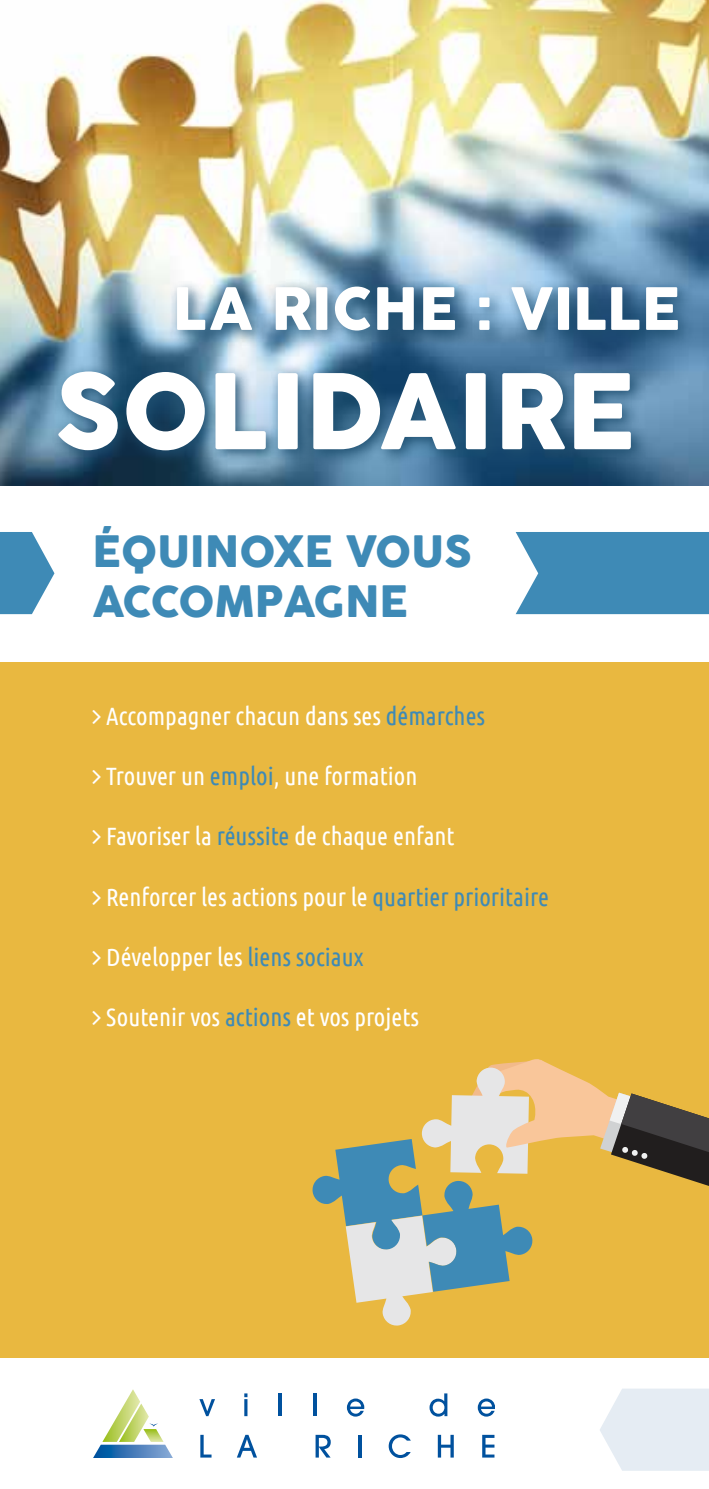
<style>
.page{position:relative;width:709px;height:1489px;background:#fff}
.page>*{position:absolute;margin:0;border:0;box-sizing:border-box;transform-origin:0 0}
.t1{font:102.5px "COCOGOOSE";color:#fff}
.t2{font:57.5px "COCOGOOSE";color:#fff}
.t3{font:42.25px/50.8px "COCOGOOSE";color:#3e8ab6}
.t4{font:25px "Ubuntu Condensed";color:#fff}
.s1{color:#3e8ab6}
</style>
<div class="page">
<img style="left:0;top:0;width:709px;height:485px">
<div style="left:0;top:663px;width:709px;height:825px;background:#e9b840"></div>
<div style="left:49px;top:362px;width:599px;height:106px;background:#1d4e6f;opacity:.95"></div>
<div style="left:169px;top:278px;width:527px;height:71px;background:#1d4e6f;opacity:.95"></div>
<svg style="left:312px;top:1059px;width:397px;height:267px"></svg>
<svg style="left:0;top:532px;width:54px;height:82px"></svg>
<div style="left:515px;top:532px;width:194px;height:82px;background:#3e8ab6"></div>
<div style="left:0;top:1358px;width:709px;height:130px;background:#fff"></div>
<svg style="left:199px;top:1399px;width:16px;height:16px"></svg>
<hr style="left:244px;top:1398px;width:3px;height:17px;background:#00519e">
<hr style="left:279px;top:1393px;width:3px;height:22px;background:#00519e">
<hr style="left:313px;top:1393px;width:3px;height:22px;background:#00519e">
<svg style="left:347px;top:1398px;width:17px;height:18px"></svg>
<svg style="left:429px;top:1393px;width:18px;height:23px"></svg>
<svg style="left:478px;top:1398px;width:17px;height:18px"></svg>
<svg style="left:200px;top:1434px;width:11px;height:23px"></svg>
<svg style="left:237px;top:1434px;width:20px;height:23px"></svg>
<svg style="left:315px;top:1434px;width:16px;height:23px"></svg>
<hr style="left:358px;top:1434px;width:3px;height:23px;background:#00519e">
<svg style="left:389px;top:1434px;width:22px;height:23px"></svg>
<svg style="left:438px;top:1434px;width:16px;height:23px"></svg>
<svg style="left:482px;top:1434px;width:12px;height:23px"></svg>
<svg style="left:93px;top:1389px;width:79px;height:68px"></svg>
<svg style="left:600px;top:1388px;width:109px;height:82px;background:#e7edf4"></svg>
<h2 class="t2" style="left:173px;top:266px;width:508px">LA RICHE : VILLE</h2>
<h1 class="t1" style="left:54px;top:335px;width:582px">SOLIDAIRE</h1>
<h3 class="t3" style="left:92px;top:526px;width:381px">ÉQUINOXE VOUS<br>ACCOMPAGNE</h3>
<p class="t4" style="left:106px;top:701px;width:380px">Accompagner chacun dans ses <span class="s1">démarches</span></p>
<p class="t4" style="left:106px;top:761px;width:313px">Trouver un <span class="s1">emploi</span>, une formation</p>
<p class="t4" style="left:106px;top:821px;width:350px">Favoriser la <span class="s1">réussite</span> de chaque enfant</p>
<p class="t4" style="left:106px;top:881px;width:444px">Renforcer les actions pour le <span class="s1">quartier prioritaire</span></p>
<p class="t4" style="left:106px;top:941px;width:259px">Développer les <span class="s1">liens sociaux</span></p>
<p class="t4" style="left:106px;top:1001px;width:314px">Soutenir vos <span class="s1">actions</span> et vos projets</p>
</div>
